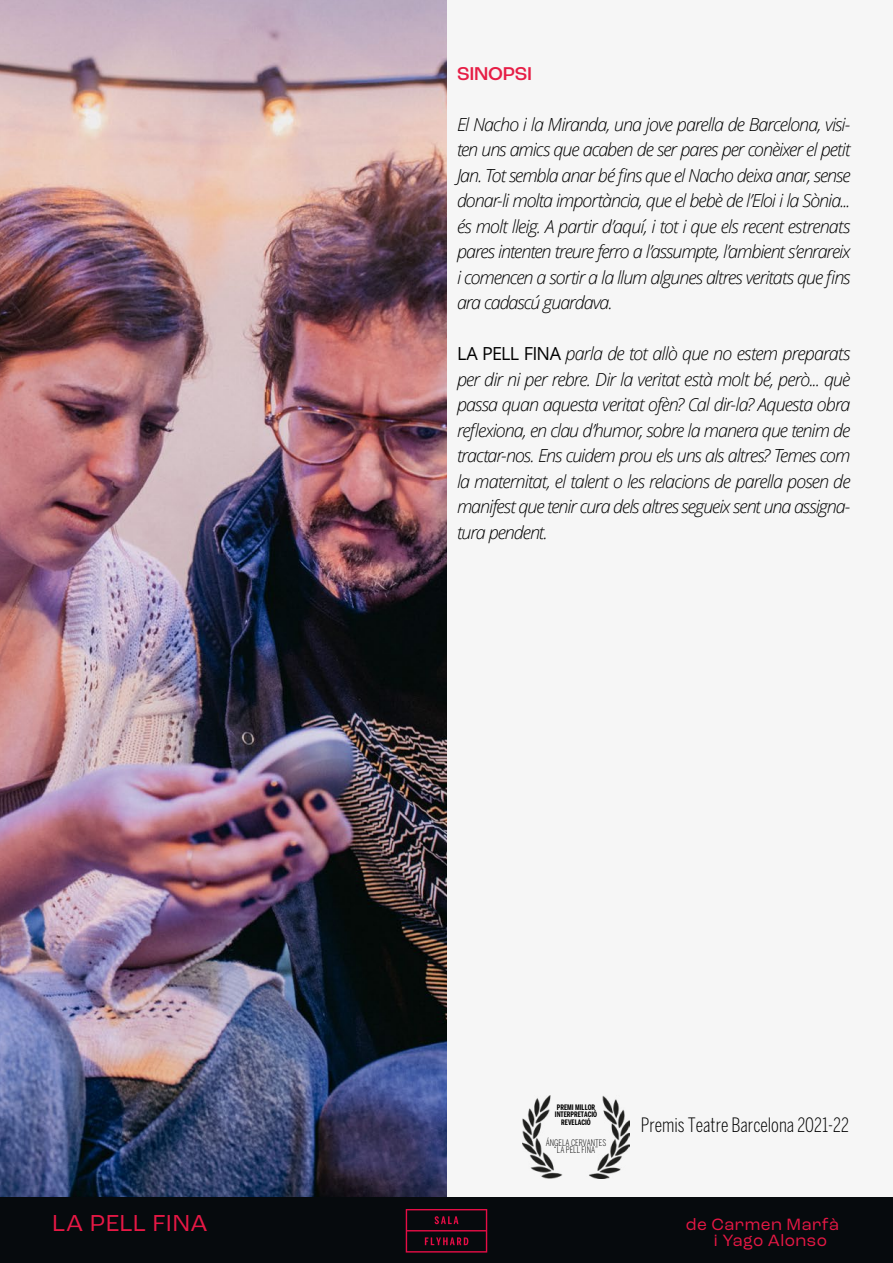
<style>
.page{position:relative;width:893px;height:1263px;background:#fff}
.page>*{position:absolute;margin:0;border:0;box-sizing:border-box;transform-origin:0 0}
.t1{font:24.3px "Roc Grotesk";letter-spacing:.015em;color:#e61845}
.t2{font:300 extra-condensed 19.65px "Benton Sans";color:#000}
.t3{font:500 19.5px "Roc Grotesk";letter-spacing:-.015em;color:#e61e46}
.t4{font:italic 300 18px/25.5px "Open Sans";letter-spacing:-.06em;color:#000;text-align:justify}
.t5{font:17.25px/16.2px "Roc Grotesk";letter-spacing:.025em;color:#e61845}
.t6{font:300 extra-condensed 9px/7.5px "Benton Sans";color:#000;text-align:center}
.t7{font:700 extra-condensed 7.5px/7.5px "Benton Sans";color:#000;text-align:center}
.s1{font-weight:400;font-style:normal}
</style>
<div class="page">
<div style="left:0;top:1196px;width:893px;height:67px;background:#060a0d"></div>
<svg style="left:406px;top:1209px;width:81px;height:43px"></svg>
<div style="left:0;top:0;width:893px;height:1196px;background:#f6f6f6"></div>
<img style="left:0;top:0;width:446px;height:1196px">
<img style="left:522px;top:1095px;width:108px;height:83px">
<p class="t3" style="left:457px;top:61px;width:77px">SINOPSI</p>
<p class="t4" style="left:457px;top:111px;width:395px">El Nacho i la Miranda, una jove parella de Barcelona, visi&shy;ten uns amics que acaben de ser pares per conèixer el petit Jan. Tot sembla anar bé fins que el Nacho deixa anar, sense donar-li molta importància, que el bebè de l’Eloi i la Sònia... és molt lleig. A partir d’aquí, i tot i que els recent estrenats pares intenten treure ferro a l’assumpte, l’ambient s’enrareix i comencen a sortir a la llum algunes altres veritats que fins ara cadascú guardava.</p>
<p class="t4" style="left:457px;top:340px;width:395px"><span class="s1">LA PELL FINA</span> parla de tot allò que no estem preparats per dir ni per rebre. Dir la veritat està molt bé, però... què passa quan aquesta veritat ofèn? Cal dir-la? Aquesta obra reflexiona, en clau d’humor, sobre la manera que tenim de tractar-nos. Ens cuidem prou els uns als altres? Temes com la maternitat, el talent o les relacions de parella posen de manifest que tenir cura dels altres segueix sent una assigna&shy;tura pendent.</p>
<p class="t7" style="left:555px;top:1103px;width:44px">PREMI MILLOR<br>INTERPRETACIÓ<br>REVELACIÓ</p>
<p class="t6" style="left:546px;top:1139px;width:62px">ÁNGELA CERVANTES “LA PELL FINA”</p>
<p class="t2" style="left:641px;top:1113px;width:209px">Premis Teatre Barcelona 2021-22</p>
<h1 class="t1" style="left:52px;top:1208px;width:157px">LA PELL FINA</h1>
<p class="t5" style="left:714px;top:1216px;width:127px;text-indent:-28px">de Carmen Marfà i Yago Alonso</p>
</div>
